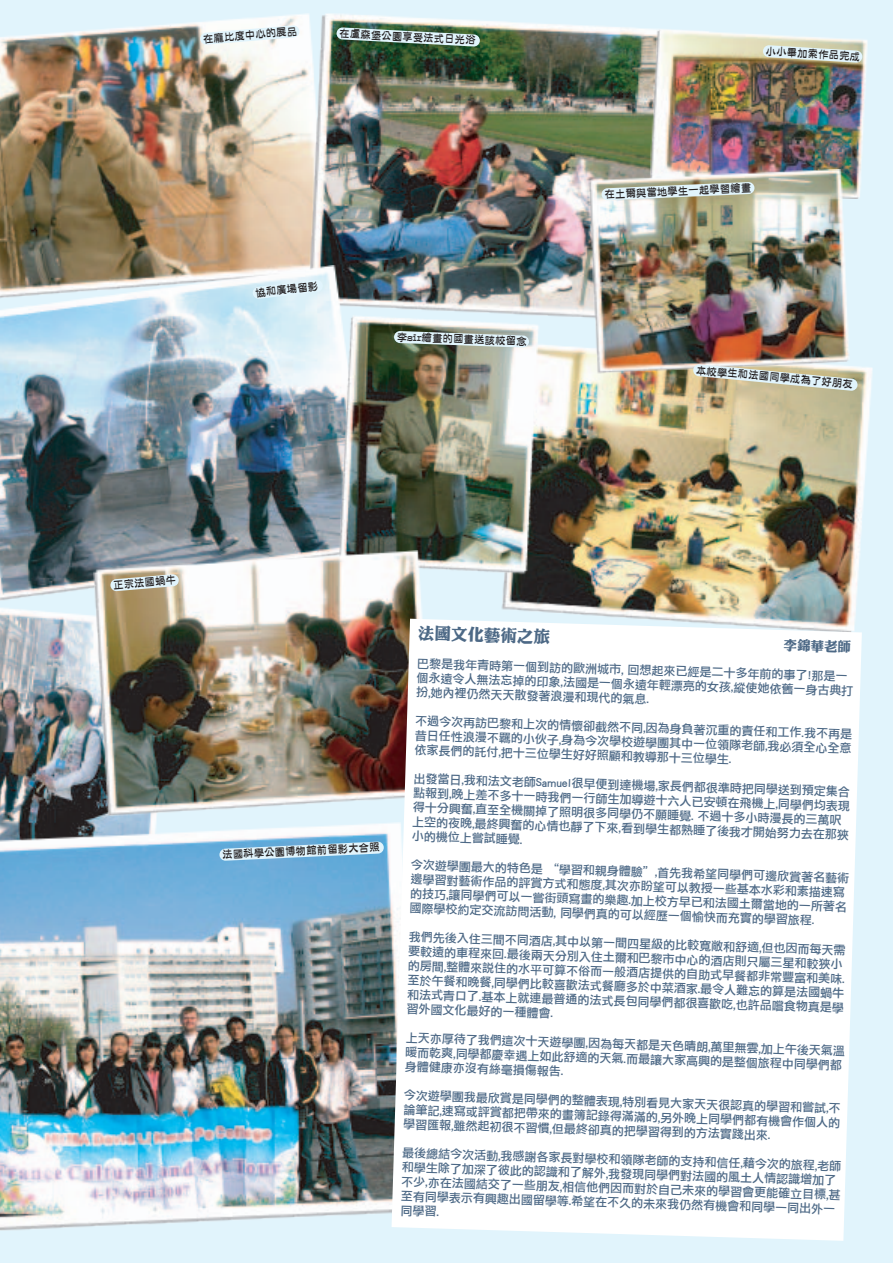
<style>
.page{position:relative;width:893px;height:1263px;background:#e1f4fc}
.page>*{position:absolute;margin:0;border:0;box-sizing:border-box;transform-origin:0 0}
.t1{font:16.5px "DF Li King Hei Std W8";color:#4d6986}
.t2{font:13.5px "DF Li King Hei Std W8";color:#4d6986}
.t3{font:12px/14.5px "DF Li Hei Std W5";color:#4d6986}
.t4{font:10.5px "DF Ya Yi Std W6";color:#231f20}
</style>
<div class="page">
<img style="left:0;top:13px;width:308px;height:252px">
<img style="left:308px;top:13px;width:342px;height:305px">
<img style="left:650px;top:29px;width:218px;height:169px">
<img style="left:0;top:265px;width:372px;height:329px">
<img style="left:0;top:594px;width:157px;height:228px">
<img style="left:0;top:822px;width:392px;height:409px">
<img style="left:501px;top:345px;width:372px;height:274px">
<img style="left:588px;top:169px;width:261px;height:204px">
<img style="left:321px;top:303px;width:234px;height:282px">
<img style="left:93px;top:550px;width:339px;height:266px">
<div style="left:392px;top:619px;width:470px;height:622px;background:#fff"></div>
<svg style="left:693px;top:364px;width:165px;height:27px"></svg>
<svg style="left:110px;top:574px;width:69px;height:17px"></svg>
<svg style="left:601px;top:182px;width:154px;height:18px"></svg>
<svg style="left:336px;top:27px;width:144px;height:20px"></svg>
<svg style="left:200px;top:25px;width:100px;height:20px"></svg>
<svg style="left:763px;top:45px;width:99px;height:18px"></svg>
<svg style="left:394px;top:331px;width:135px;height:17px"></svg>
<svg style="left:252px;top:280px;width:71px;height:19px"></svg>
<svg style="left:219px;top:841px;width:165px;height:20px"></svg>
<p class="t4" style="left:203px;top:33px;width:96px;rotate:-5deg">在龐比度中心的展品</p>
<p class="t4" style="left:340px;top:27px;width:138px;rotate:3deg">在盧森堡公園享受法式日光浴</p>
<p class="t4" style="left:255px;top:287px;width:64px;rotate:-7deg">協和廣場留影</p>
<p class="t4" style="left:397px;top:331px;width:131px;rotate:2deg">李sir繪畫的國畫送該校留念</p>
<p class="t4" style="left:766px;top:45px;width:96px;rotate:3deg">小小畢加索作品完成</p>
<p class="t4" style="left:604px;top:189px;width:148px;rotate:-3deg">在土爾與當地學生一起學習繪畫</p>
<p class="t4" style="left:697px;top:365px;width:159px;rotate:5deg">本校學生和法國同學成為了好朋友</p>
<p class="t4" style="left:113px;top:579px;width:64px;rotate:-5deg">正宗法國蝸牛</p>
<p class="t4" style="left:222px;top:849px;width:159px;rotate:-3deg">法國科學公園博物館前留影大合照</p>
<p class="t1" style="left:418px;top:624px;width:133px;rotate:2deg">法國文化藝術之旅</p>
<p class="t2" style="left:784px;top:638px;width:69px;rotate:2deg">李錦華老師</p>
<p class="t3" style="left:417px;top:655px;width:438px;rotate:2deg">巴黎是我年青時第一個到訪的歐洲城市, 回想起來已經是二十多年前的事了!那是一個永遠令人無法忘掉的印象,法國是一個永遠年輕漂亮的女孩,縱使她依舊一身古典打扮,她內裡仍然天天散發著浪漫和現代的氣息.</p>
<p class="t3" style="left:416px;top:712px;width:438px;text-align:justify;rotate:2deg">不過今次再訪巴黎和上次的情懷卻截然不同,因為身負著沉重的責任和工作.我不再是昔日任性浪漫不羈的小伙子,身為今次學校遊學團其中一位領隊老師,我必須全心全意依家長們的託付,把十三位學生好好照顧和教導那十三位學生.</p>
<p class="t3" style="left:414px;top:770px;width:439px;rotate:2deg">出發當日,我和法文老師Samuel很早便到達機場,家長們都很準時把同學送到預定集合點報到,晚上差不多十一時我們一行師生加導遊十六人已安頓在飛機上,同學們均表現得十分興奮,直至全機關掉了照明很多同學仍不願睡覺. 不過十多小時漫長的三萬呎上空的夜晚,最終興奮的心情也靜了下來,看到學生都熟睡了後我才開始努力去在那狹小的機位上嘗試睡覺.</p>
<p class="t3" style="left:411px;top:856px;width:440px;rotate:2deg">今次遊學團最大的特色是 “學習和親身體驗”,首先我希望同學們可邊欣賞著名藝術邊學習對藝術作品的評賞方式和態度,其次亦盼望可以教授一些基本水彩和素描速寫的技巧,讓同學們可以一嘗街頭寫畫的樂趣.加上校方早已和法國土爾當地的一所著名國際學校約定交流訪問活動, 同學們真的可以經歷一個愉快而充實的學習旅程.</p>
<p class="t3" style="left:409px;top:928px;width:439px;rotate:2deg">我們先後入住三間不同酒店,其中以第一間四星級的比較寬敞和舒適,但也因而每天需要較遠的車程來回.最後兩天分別入住土爾和巴黎市中心的酒店則只屬三星和較狹小的房間,整體來說住的水平可算不俗而一般酒店提供的自助式早餐都非常豐富和美味.至於午餐和晚餐,同學們比較喜歡法式餐廳多於中菜酒家.最令人難忘的算是法國蝸牛和法式青口了.基本上就連最普通的法式長包同學們都很喜歡吃,也許品嚐食物真是學習外國文化最好的一種體會.</p>
<p class="t3" style="left:406px;top:1029px;width:441px;rotate:2deg">上天亦厚待了我們這次十天遊學團,因為每天都是天色晴朗,萬里無雲,加上午後天氣溫暖而乾爽,同學都慶幸遇上如此舒適的天氣.而最讓大家高興的是整個旅程中同學們都身體健康亦沒有絲毫損傷報告.</p>
<p class="t3" style="left:404px;top:1086px;width:438px;text-align:justify;rotate:2deg">今次遊學團我最欣賞是同學們的整體表現,特別看見大家天天很認真的學習和嘗試,不論筆記,速寫或評賞都把帶來的畫簿記錄得滿滿的,另外晚上同學們都有機會作個人的學習匯報,雖然起初很不習慣,但最終卻真的把學習得到的方法實踐出來.</p>
<p class="t3" style="left:403px;top:1144px;width:441px;rotate:2deg">最後總結今次活動,我感謝各家長對學校和領隊老師的支持和信任,藉今次的旅程,老師和學生除了加深了彼此的認識和了解外,我發現同學們對法國的風土人情認識增加了不少,亦在法國結交了一些朋友,相信他們因而對於自己未來的學習會更能確立目標,甚至有同學表示有興趣出國留學等.希望在不久的未來我仍然有機會和同學一同出外一同學習.</p>
</div>
